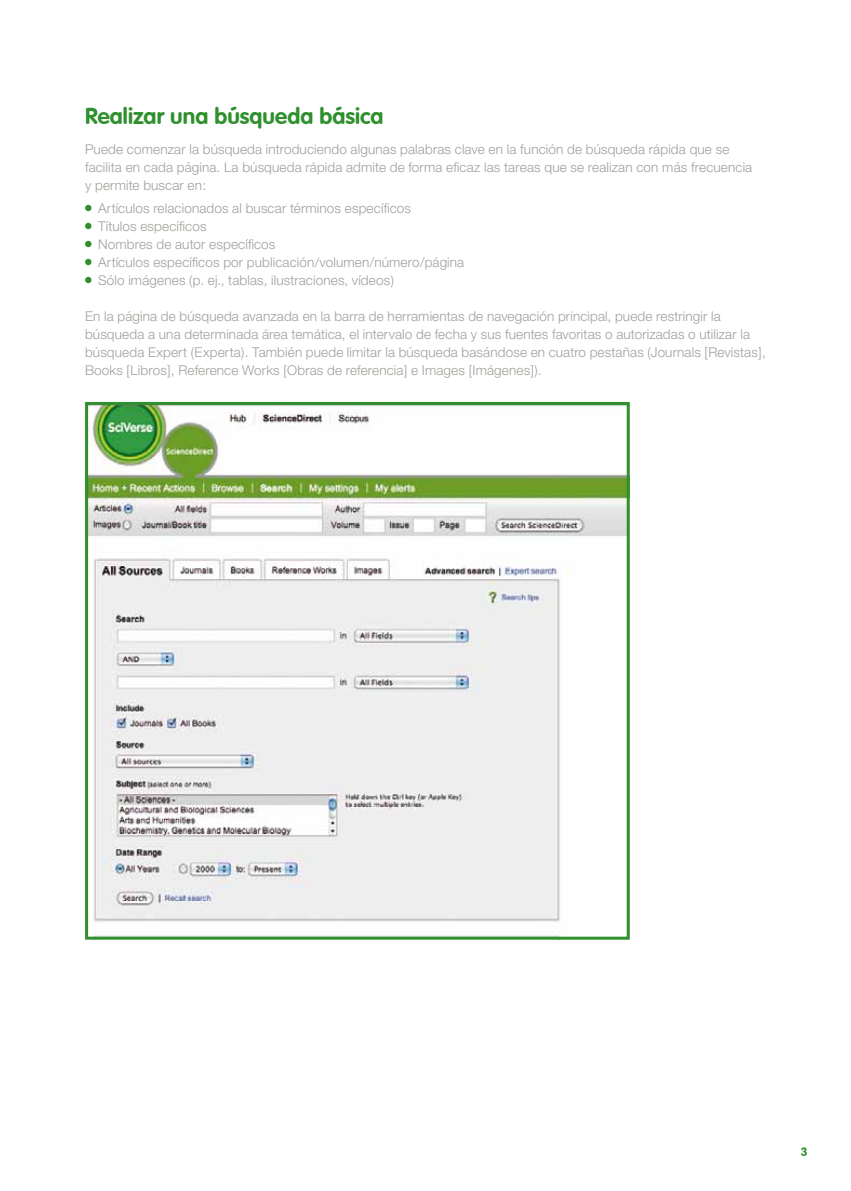
<style>
.page{position:relative;width:851px;height:1191px;background:#fff}
.page>*{position:absolute;margin:0;border:0;box-sizing:border-box;transform-origin:0 0}
.t1{font:700 22.5px "VAG Rounded";letter-spacing:.005em;color:#2f902d}
.t2{font:300 13.5px/18px "Helvetica Neue";letter-spacing:.01em;color:#a29f9a}
.t3{font:700 12px "VAG Rounded";color:#2f902d}
</style>
<div class="page">
<svg style="left:85px;top:205px;width:6px;height:6px"></svg>
<svg style="left:85px;top:223px;width:6px;height:6px"></svg>
<svg style="left:85px;top:241px;width:6px;height:6px"></svg>
<svg style="left:85px;top:259px;width:6px;height:6px"></svg>
<svg style="left:85px;top:277px;width:6px;height:6px"></svg>
<img style="left:89px;top:406px;width:536px;height:517px">
<div style="left:85px;top:402px;width:544px;height:537px;border:3px solid #2f902d"></div>
<h1 class="t1" style="left:85px;top:102px;width:300px">Realizar una búsqueda básica</h1>
<p class="t2" style="left:85px;top:140px;width:668px">Puede comenzar la búsqueda introduciendo algunas palabras clave en la función de búsqueda rápida que se facilita en cada página. La búsqueda rápida admite de forma eficaz las tareas que se realizan con más frecuencia y permite buscar en:</p>
<p class="t2" style="left:98px;top:199px;width:367px">Artículos relacionados al buscar términos específicos<br>Títulos específicos<br>Nombres de autor específicos<br>Artículos específicos por publicación/volumen/número/página Sólo imágenes (p. ej., tablas, ilustraciones, vídeos)</p>
<p class="t2" style="left:85px;top:307px;width:682px">En la página de búsqueda avanzada en la barra de herramientas de navegación principal, puede restringir la búsqueda a una determinada área temática, el intervalo de fecha y sus fuentes favoritas o autorizadas o utilizar la búsqueda Expert (Experta). También puede limitar la búsqueda basándose en cuatro pestañas (Journals [Revistas], Books [Libros], Reference Works [Obras de referencia] e Images [Imágenes]).</p>
<p class="t3" style="left:800px;top:1144px;width:8px">3</p>
</div>
